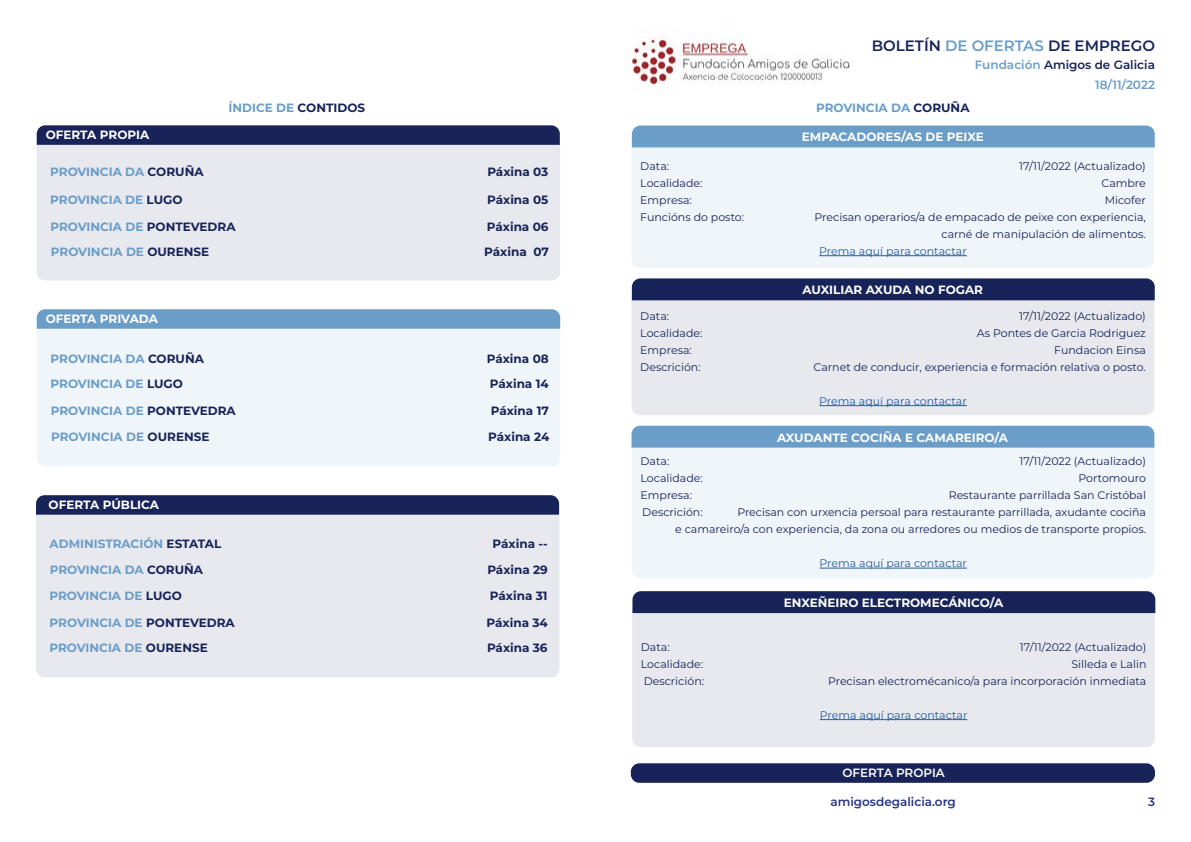
<style>
.page{position:relative;width:1191px;height:842px;background:#fff}
.page>*{position:absolute;margin:0;border:0;box-sizing:border-box;transform-origin:0 0}
.t1{font:600 15px "Montserrat";color:#172359}
.t2{font:700 12px "Montserrat";color:#6a9dc8}
.t3{font:700 12px "Montserrat";color:#fff}
.t4{font:700 12px "Montserrat";color:#172359}
.t5{font:600 12px/20.2px "Montserrat";color:#6a9dc8;text-align:right}
.t6{font:600 12px "Montserrat";color:#283583}
.t7{font:600 12px "Montserrat";color:#fff}
.t8{font:11px/17px "Montserrat";color:#172359;text-align:right}
.t9{font:11px "Montserrat";color:#275b9b}
.s1{color:#172359}
.s2{color:#6a9dc8}
</style>
<div class="page">
<img style="left:632px;top:36px;width:218px;height:56px">
<div style="left:36px;top:515px;width:523px;height:162px;background:#e8e9ee"></div>
<svg style="left:36px;top:495px;width:523px;height:20px;background:#1d295d"></svg>
<svg style="left:37px;top:125px;width:523px;height:20px;background:#1d295d"></svg>
<svg style="left:37px;top:309px;width:523px;height:20px;background:#6e9fc9"></svg>
<div style="left:37px;top:145px;width:523px;height:136px;background:#e8e9ee"></div>
<div style="left:37px;top:329px;width:523px;height:137px;background:#f0f5f9"></div>
<div style="left:631px;top:763px;width:524px;height:20px;background:#172359;border-radius:9px"></div>
<div style="left:631px;top:142px;width:523px;height:126px;background:#f0f5f9"></div>
<div style="left:632px;top:126px;width:522px;height:21px;background:#6a9dc8"></div>
<hr style="left:819px;top:255px;width:147px;height:1px;background:#275b9b">
<div style="left:631px;top:295px;width:523px;height:120px;background:#e8e9ee"></div>
<div style="left:632px;top:278px;width:522px;height:22px;background:#172359"></div>
<hr style="left:819px;top:405px;width:147px;height:1px;background:#275b9b">
<div style="left:632px;top:448px;width:522px;height:130px;background:#f0f5f9"></div>
<div style="left:631px;top:426px;width:523px;height:22px;background:#6a9dc8"></div>
<hr style="left:819px;top:568px;width:148px;height:1px;background:#275b9b">
<div style="left:632px;top:613px;width:523px;height:134px;background:#e8e9ee"></div>
<div style="left:632px;top:591px;width:523px;height:22px;background:#172359"></div>
<hr style="left:820px;top:719px;width:147px;height:1px;background:#275b9b">
<p class="t3" style="left:46px;top:127px;width:105px">OFERTA PROPIA</p>
<p class="t2" style="left:228px;top:99px;width:138px">ÍNDICE DE <span class="s1">CONTIDOS</span></p>
<p class="t2" style="left:50px;top:163px;width:155px">PROVINCIA DA <span class="s1">CORUÑA</span></p>
<p class="t4" style="left:487px;top:163px;width:62px">Páxina 03</p>
<p class="t2" style="left:50px;top:191px;width:134px">PROVINCIA DE <span class="s1">LUGO</span></p>
<p class="t4" style="left:487px;top:191px;width:63px">Páxina 05</p>
<p class="t2" style="left:50px;top:218px;width:187px">PROVINCIA DE <span class="s1">PONTEVEDRA</span></p>
<p class="t4" style="left:487px;top:218px;width:63px">Páxina 06</p>
<p class="t2" style="left:51px;top:243px;width:160px">PROVINCIA DE <span class="s1">OURENSE</span></p>
<p class="t4" style="left:484px;top:243px;width:66px">Páxina 07</p>
<p class="t3" style="left:46px;top:310px;width:114px">OFERTA PRIVADA</p>
<p class="t2" style="left:51px;top:350px;width:155px">PROVINCIA DA <span class="s1">CORUÑA</span></p>
<p class="t4" style="left:487px;top:350px;width:63px">Páxina 08</p>
<p class="t2" style="left:51px;top:376px;width:134px">PROVINCIA DE <span class="s1">LUGO</span></p>
<p class="t4" style="left:490px;top:376px;width:60px">Páxina 14</p>
<p class="t2" style="left:51px;top:402px;width:187px">PROVINCIA DE <span class="s1">PONTEVEDRA</span></p>
<p class="t4" style="left:491px;top:402px;width:59px">Páxina 17</p>
<p class="t2" style="left:51px;top:428px;width:160px">PROVINCIA DE <span class="s1">OURENSE</span></p>
<p class="t4" style="left:488px;top:428px;width:63px">Páxina 24</p>
<p class="t3" style="left:49px;top:496px;width:112px">OFERTA PÚBLICA</p>
<p class="t2" style="left:50px;top:535px;width:173px">ADMINISTRACIÓN <span class="s1">ESTATAL</span></p>
<p class="t4" style="left:492px;top:535px;width:57px">Páxina --</p>
<p class="t2" style="left:50px;top:561px;width:155px">PROVINCIA DA <span class="s1">CORUÑA</span></p>
<p class="t4" style="left:487px;top:561px;width:62px">Páxina 29</p>
<p class="t2" style="left:49px;top:587px;width:134px">PROVINCIA DE <span class="s1">LUGO</span></p>
<p class="t4" style="left:490px;top:587px;width:59px">Páxina 31</p>
<p class="t2" style="left:50px;top:614px;width:187px">PROVINCIA DE <span class="s1">PONTEVEDRA</span></p>
<p class="t4" style="left:486px;top:614px;width:63px">Páxina 34</p>
<p class="t2" style="left:49px;top:639px;width:160px">PROVINCIA DE <span class="s1">OURENSE</span></p>
<p class="t4" style="left:487px;top:639px;width:62px">Páxina 36</p>
<h1 class="t1" style="left:872px;top:35px;width:285px">BOLETÍN <span class="s2">DE OFERTAS</span> DE EMPREGO</h1>
<p class="t5" style="left:974px;top:54px;width:182px">Fundación <span class="s1">Amigos de Galicia<br></span>18/11/2022</p>
<p class="t2" style="left:816px;top:99px;width:155px">PROVINCIA DA <span class="s1">CORUÑA</span></p>
<p class="t3" style="left:802px;top:128px;width:184px">EMPACADORES/AS DE PEIXE</p>
<p class="t8" style="left:640px;top:157px;width:30px">Data:</p>
<p class="t8" style="left:1019px;top:157px;width:128px">17/11/2022 (Actualizado)</p>
<p class="t8" style="left:640px;top:174px;width:64px">Localidade:</p>
<p class="t8" style="left:1101px;top:174px;width:46px">Cambre</p>
<p class="t8" style="left:640px;top:191px;width:53px">Empresa:</p>
<p class="t8" style="left:1104px;top:191px;width:43px">Micofer</p>
<p class="t8" style="left:640px;top:208px;width:105px">Funcións do posto:</p>
<p class="t8" style="left:814px;top:208px;width:333px">Precisan operarios/a de empacado de peixe con experiencia, carné de manipulación de alimentos.</p>
<p class="t9" style="left:819px;top:243px;width:149px">Prema aquí para contactar</p>
<p class="t3" style="left:802px;top:281px;width:182px">AUXILIAR AXUDA NO FOGAR</p>
<p class="t8" style="left:640px;top:307px;width:30px">Data:</p>
<p class="t8" style="left:1019px;top:307px;width:128px">17/11/2022 (Actualizado)</p>
<p class="t8" style="left:640px;top:324px;width:64px">Localidade:</p>
<p class="t8" style="left:977px;top:324px;width:170px">As Pontes de Garcia Rodriguez</p>
<p class="t8" style="left:640px;top:341px;width:53px">Empresa:</p>
<p class="t8" style="left:1054px;top:341px;width:93px">Fundacion Einsa</p>
<p class="t8" style="left:640px;top:358px;width:62px">Descrición:</p>
<p class="t8" style="left:813px;top:358px;width:334px">Carnet de conducir, experiencia e formación relativa o posto.</p>
<p class="t9" style="left:819px;top:393px;width:149px">Prema aquí para contactar</p>
<p class="t3" style="left:777px;top:429px;width:232px">AXUDANTE COCIÑA E CAMAREIRO/A</p>
<p class="t8" style="left:640px;top:452px;width:30px">Data:</p>
<p class="t8" style="left:1019px;top:452px;width:128px">17/11/2022 (Actualizado)</p>
<p class="t8" style="left:640px;top:469px;width:64px">Localidade:</p>
<p class="t8" style="left:1078px;top:469px;width:69px">Portomouro</p>
<p class="t8" style="left:640px;top:486px;width:53px">Empresa:</p>
<p class="t8" style="left:948px;top:486px;width:199px">Restaurante parrillada San Cristóbal</p>
<p class="t8" style="left:642px;top:503px;width:62px">Descrición:</p>
<p class="t8" style="left:675px;top:503px;width:472px">Precisan con urxencia persoal para restaurante parrillada, axudante cociña<br>e camareiro/a con experiencia, da zona ou arredores ou medios de transporte propios.</p>
<p class="t9" style="left:819px;top:555px;width:149px">Prema aquí para contactar</p>
<p class="t3" style="left:783px;top:594px;width:221px">ENXEÑEIRO ELECTROMECÁNICO/A</p>
<p class="t8" style="left:641px;top:638px;width:30px">Data:</p>
<p class="t8" style="left:1019px;top:638px;width:128px">17/11/2022 (Actualizado)</p>
<p class="t8" style="left:641px;top:655px;width:64px">Localidade:</p>
<p class="t8" style="left:1071px;top:655px;width:76px">Silleda e Lalin</p>
<p class="t8" style="left:643px;top:672px;width:62px">Descrición:</p>
<p class="t8" style="left:828px;top:672px;width:320px">Precisan electromécanico/a para incorporación inmediata</p>
<p class="t9" style="left:820px;top:707px;width:149px">Prema aquí para contactar</p>
<p class="t7" style="left:842px;top:765px;width:104px">OFERTA PROPIA</p>
<p class="t6" style="left:830px;top:793px;width:127px">amigosdegalicia.org</p>
<p class="t6" style="left:1148px;top:793px;width:8px">3</p>
</div>
